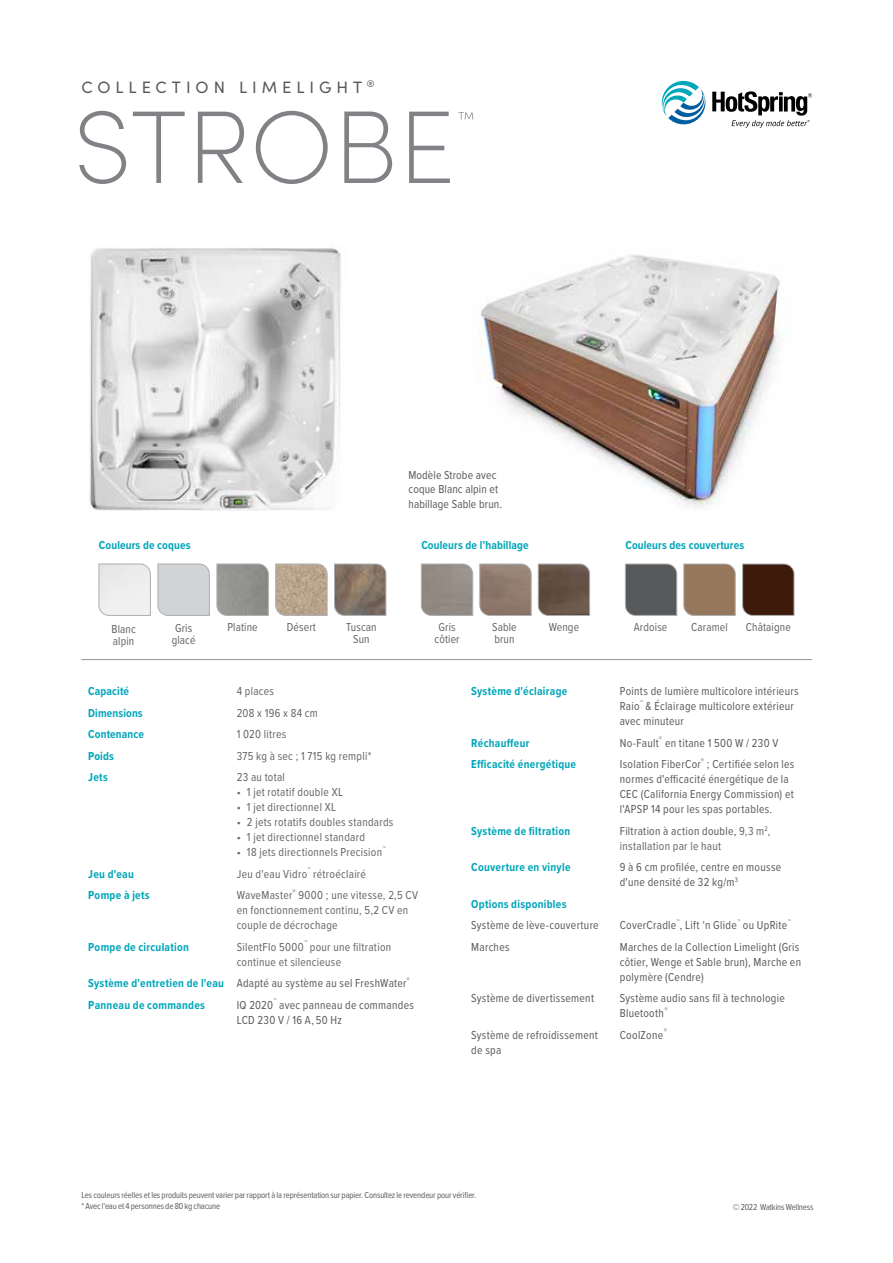
<style>
.page{position:relative;width:893px;height:1263px;background:#fff}
.page>*{position:absolute;margin:0;border:0;box-sizing:border-box;transform-origin:0 0}
.t1{font:200 103.5px "Sofia Pro";color:#808285}
.t2{font:16.5px "Sofia Pro";letter-spacing:.3em;color:#58595b}
.t3{font:12px/15px "Proxima Nova Cond";letter-spacing:.025em;color:#58595b}
.t4{font:12px/12px "Proxima Nova Cond";letter-spacing:.025em;color:#636466}
.t5{font:700 12px "Proxima Nova Cond";letter-spacing:.02em;color:#00a6b9}
.t6{font:9px/10.8px "Proxima Nova Cond";letter-spacing:-.015em;color:#58595b}
.t7{font:7.05px "Proxima Nova Cond";color:#636466}
.s1{font-weight:700;color:#00a6b9}
.s2{color:#58595b}
</style>
<div class="page">
<svg style="left:661px;top:80px;width:151px;height:48px"></svg>
<img style="left:89px;top:248px;width:252px;height:263px">
<img style="left:478px;top:254px;width:303px;height:253px">
<svg style="left:99px;top:564px;width:52px;height:52px"></svg>
<svg style="left:158px;top:564px;width:52px;height:52px;background:#cfd1d2"></svg>
<svg style="left:217px;top:564px;width:52px;height:52px;background:#949591"></svg>
<svg style="left:275px;top:564px;width:52px;height:52px;background:#baa690"></svg>
<svg style="left:334px;top:564px;width:52px;height:52px;background:#86776a"></svg>
<svg style="left:421px;top:564px;width:52px;height:52px;background:#978f88"></svg>
<svg style="left:479px;top:564px;width:53px;height:52px;background:#948175"></svg>
<svg style="left:625px;top:564px;width:52px;height:52px;background:#5f6062"></svg>
<svg style="left:538px;top:564px;width:52px;height:52px;background:#6a5a4e"></svg>
<svg style="left:683px;top:564px;width:53px;height:52px;background:#9a7e64"></svg>
<svg style="left:742px;top:564px;width:52px;height:52px;background:#472618"></svg>
<svg style="left:458px;top:112px;width:15px;height:7px"></svg>
<hr style="left:81px;top:659px;width:731px;height:1px;background:#939598">
<h2 class="t2" style="left:81px;top:75px;width:294px">COLLECTION LIMELIGHT <sup>®</sup></h2>
<h1 class="t1" style="left:73px;top:72px;width:384px">STROBE</h1>
<p class="t3" style="left:409px;top:467px;width:95px;line-height:14.4px">Modèle Strobe avec coque Blanc alpin et habillage Sable brun.</p>
<p class="t5" style="left:99px;top:536px;width:93px">Couleurs de coques</p>
<p class="t5" style="left:421px;top:536px;width:109px">Couleurs de l’habillage</p>
<p class="t5" style="left:625px;top:536px;width:120px">Couleurs des couvertures</p>
<p class="t4" style="left:227px;top:621px;width:32px">Platine</p>
<p class="t4" style="left:287px;top:621px;width:30px">Désert</p>
<p class="t4" style="left:434px;top:621px;width:27px;text-align:center">Gris côtier</p>
<p class="t4" style="left:492px;top:621px;width:26px">Sable brun</p>
<p class="t4" style="left:549px;top:621px;width:32px">Wenge</p>
<p class="t4" style="left:634px;top:621px;width:35px">Ardoise</p>
<p class="t4" style="left:691px;top:621px;width:38px">Caramel</p>
<p class="t4" style="left:746px;top:620px;width:46px">Châtaigne</p>
<p class="t4" style="left:112px;top:622px;width:26px">Blanc alpin</p>
<p class="t4" style="left:172px;top:622px;width:25px">Gris glacé</p>
<p class="t4" style="left:346px;top:621px;width:32px;text-align:center">Tuscan<br>Sun</p>
<p class="t5" style="left:88px;top:682px;width:42px">Capacité</p>
<p class="t4" style="left:237px;top:685px;width:39px">4 places</p>
<p class="t5" style="left:88px;top:704px;width:56px">Dimensions</p>
<p class="t4" style="left:237px;top:706px;width:83px">208 x 196 x 84 cm</p>
<p class="t5" style="left:88px;top:725px;width:57px">Contenance</p>
<p class="t4" style="left:237px;top:728px;width:51px">1 020 litres</p>
<p class="t5" style="left:88px;top:747px;width:27px">Poids</p>
<p class="t4" style="left:237px;top:749px;width:136px">375 kg à sec ; 1 715 kg rempli*</p>
<p class="t5" style="left:88px;top:768px;width:21px">Jets</p>
<p class="t4" style="left:237px;top:771px;width:50px">23 au total</p>
<p class="t4" style="left:237px;top:786px;width:108px">• 1 jet rotatif double XL</p>
<p class="t4" style="left:237px;top:801px;width:101px">• 1 jet directionnel XL</p>
<p class="t4" style="left:237px;top:816px;width:158px">• 2 jets rotatifs doubles standards</p>
<p class="t4" style="left:237px;top:831px;width:130px">• 1 jet directionnel standard</p>
<p class="t4" style="left:237px;top:846px;width:147px">• 18 jets directionnels Precision</p>
<p class="t7" style="left:383px;top:843px;width:4px">™</p>
<p class="t7" style="left:308px;top:864px;width:4px">™</p>
<p class="t4" style="left:313px;top:867px;width:54px">rétroéclairé</p>
<p class="t5" style="left:88px;top:865px;width:47px">Jeu d'eau</p>
<p class="t4" style="left:237px;top:867px;width:72px">Jeu d'eau Vidro</p>
<p class="t7" style="left:292px;top:886px;width:5px">®</p>
<p class="t4" style="left:237px;top:887px;width:183px;line-height:15px;text-indent:62px">9000 ; une vitesse, 2,5 CV en fonctionnement continu, 5,2 CV en couple de décrochage</p>
<p class="t5" style="left:88px;top:886px;width:63px">Pompe à jets</p>
<p class="t4" style="left:237px;top:888px;width:57px">WaveMaster</p>
<p class="t7" style="left:304px;top:937px;width:4px">™</p>
<p class="t4" style="left:237px;top:938px;width:156px;line-height:15px;text-indent:73px">pour une filtration continue et silencieuse</p>
<p class="t3" style="left:88px;top:975px;width:320px"><span class="s1">Système d'entretien de l'eau</span> Adapté au système au sel FreshWater</p>
<p class="t5" style="left:88px;top:938px;width:102px">Pompe de circulation</p>
<p class="t4" style="left:237px;top:940px;width:68px">SilentFlo 5000</p>
<p class="t7" style="left:407px;top:974px;width:5px">®</p>
<p class="t7" style="left:274px;top:995px;width:4px">™</p>
<p class="t3" style="left:237px;top:996px;width:179px;text-indent:43px">avec panneau de commandes<br>LCD 230 V / 16 A, 50 Hz</p>
<p class="t5" style="left:88px;top:996px;width:118px">Panneau de commandes</p>
<p class="t3" style="left:237px;top:996px;width:38px">IQ 2020</p>
<p class="t5" style="left:471px;top:682px;width:98px">Système d'éclairage</p>
<p class="t3" style="left:620px;top:683px;width:180px">Points de lumière multicolore intérieurs<br>Raio</p>
<p class="t3" style="left:620px;top:698px;width:176px;text-indent:26px">&amp; Éclairage multicolore extérieur avec minuteur</p>
<p class="t7" style="left:640px;top:697px;width:4px">™</p>
<p class="t7" style="left:659px;top:734px;width:5px">®</p>
<p class="t5" style="left:471px;top:734px;width:60px">Réchauffeur</p>
<p class="t3" style="left:620px;top:735px;width:41px">No-Fault</p>
<p class="t3" style="left:665px;top:735px;width:115px">en titane 1 500 W / 230 V</p>
<p class="t7" style="left:701px;top:755px;width:5px">®</p>
<p class="t3" style="left:620px;top:756px;width:176px;text-indent:87px">; Certifiée selon les normes d'efficacité énergétique de la CEC (California Energy Commission) et l'APSP 14 pour les spas portables.</p>
<p class="t5" style="left:471px;top:755px;width:106px">Efficacité énergétique</p>
<p class="t3" style="left:620px;top:756px;width:83px">Isolation FiberCor</p>
<p class="t5" style="left:471px;top:822px;width:101px">Système de filtration</p>
<p class="t4" style="left:620px;top:823px;width:152px;line-height:15px"><span class="s2">Filtration à action double,</span> 9,3 m<sup>2</sup>, installation par le haut</p>
<p class="t5" style="left:471px;top:858px;width:101px">Couverture en vinyle</p>
<p class="t3" style="left:620px;top:859px;width:163px">9 à 6 cm profilée, centre en mousse d'une densité de 32 kg/m<sup>3</sup></p>
<p class="t5" style="left:471px;top:895px;width:97px">Options disponibles</p>
<p class="t3" style="left:471px;top:917px;width:129px">Système de lève-couverture</p>
<p class="t3" style="left:620px;top:917px;width:119px">CoverCradle , Lift ‘n Glide</p>
<p class="t7" style="left:677px;top:916px;width:4px">™</p>
<p class="t7" style="left:737px;top:916px;width:4px">™</p>
<p class="t7" style="left:788px;top:916px;width:4px">™</p>
<p class="t3" style="left:743px;top:917px;width:46px">ou UpRite</p>
<p class="t3" style="left:471px;top:938px;width:40px">Marches</p>
<p class="t3" style="left:620px;top:938px;width:183px">Marches de la Collection Limelight (Gris côtier, Wenge et Sable brun), Marche en polymère (Cendre)</p>
<p class="t3" style="left:471px;top:990px;width:124px">Système de divertissement</p>
<p class="t3" style="left:620px;top:990px;width:167px">Système audio sans fil à technologie<br>Bluetooth</p>
<p class="t7" style="left:664px;top:1004px;width:5px">®</p>
<p class="t7" style="left:664px;top:1025px;width:5px">®</p>
<p class="t3" style="left:471px;top:1026px;width:128px">Système de refroidissement de spa</p>
<p class="t3" style="left:620px;top:1026px;width:45px">CoolZone</p>
<p class="t6" style="left:81px;top:1189px;width:396px">Les couleurs réelles et les produits peuvent varier par rapport à la représentation sur papier. Consultez le revendeur pour vérifier. * Avec l'eau et 4 personnes de 80 kg chacune</p>
<p class="t6" style="left:733px;top:1201px;width:82px">© 2022 Watkins Wellness</p>
</div>
